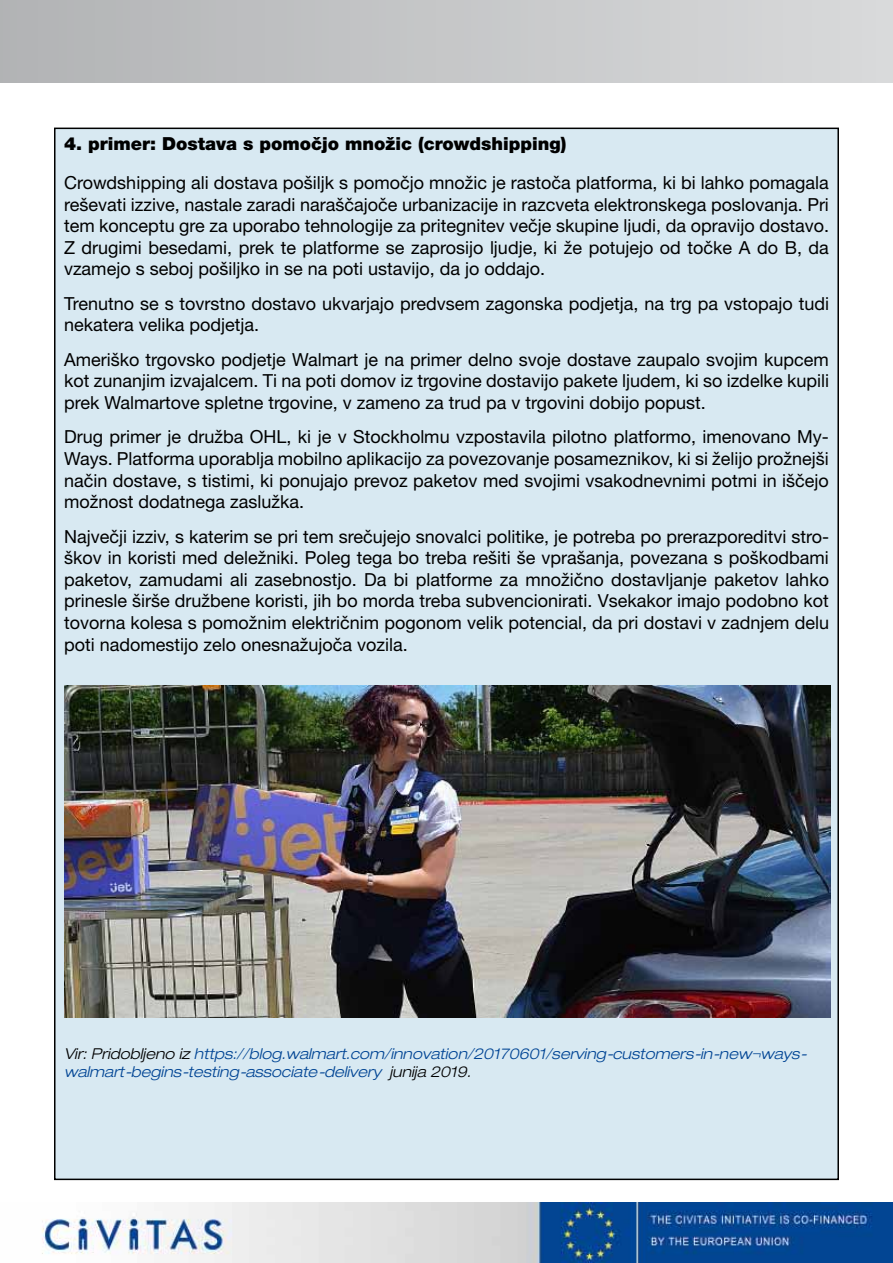
<style>
.page{position:relative;width:893px;height:1263px;background:#fff}
.page>*{position:absolute;margin:0;border:0;box-sizing:border-box;transform-origin:0 0}
.t1{font:18px/21.6px "Helvetica Neue LT Pro";color:#000;text-align:justify}
.t2{font:900 18px "Helvetica Neue LT Pro";color:#000}
.t3{font:italic 300 expanded 15px/18px "Helvetica Neue LT Pro";color:#004494}
.s1{color:#000}
</style>
<div class="page">
<div style="left:0;top:0;width:893px;height:82px;background:linear-gradient(to right,#b2b3b5,#d9dadb)"></div>
<img style="left:42px;top:1203px;width:851px;height:60px">
<div style="left:55px;top:128px;width:783px;height:1051px;background:#d8e9f2"></div>
<img style="left:65px;top:685px;width:765px;height:332px">
<p class="t2" style="left:64px;top:133px;width:504px">4. primer: Dostava s pomočjo množic (crowdshipping)</p>
<p class="t1" style="left:64px;top:172px;width:766px">Crowdshipping ali dostava pošiljk s pomočjo množic je rastoča platforma, ki bi lahko pomagala reševati izzive, nastale zaradi naraščajoče urbanizacije in razcveta elektronskega poslovanja. Pri tem konceptu gre za uporabo tehnologije za pritegnitev večje skupine ljudi, da opravijo dostavo.<br>Z drugimi besedami, prek te platforme se zaprosijo ljudje, ki že potujejo od točke A do B, da vzamejo s seboj pošiljko in se na poti ustavijo, da jo oddajo.</p>
<p class="t1" style="left:64px;top:292px;width:766px">Trenutno se s tovrstno dostavo ukvarjajo predvsem zagonska podjetja, na trg pa vstopajo tudi nekatera velika podjetja.</p>
<p class="t1" style="left:64px;top:348px;width:766px">Ameriško trgovsko podjetje Walmart je na primer delno svoje dostave zaupalo svojim kupcem kot zunanjim izvajalcem. Ti na poti domov iz trgovine dostavijo pakete ljudem, ki so izdelke kupili prek Walmartove spletne trgovine, v zameno za trud pa v trgovini dobijo popust.</p>
<p class="t1" style="left:64px;top:426px;width:766px">Drug primer je družba OHL, ki je v Stockholmu vzpostavila pilotno platformo, imenovano My-Ways. Platforma uporablja mobilno aplikacijo za povezovanje posameznikov, ki si želijo prožnejši način dostave, s tistimi, ki ponujajo prevoz paketov med svojimi vsakodnevnimi potmi in iščejo možnost dodatnega zaslužka.</p>
<p class="t1" style="left:64px;top:525px;width:766px">Največji izziv, s katerim se pri tem srečujejo snovalci politike, je potreba po prerazporeditvi stro&shy;škov in koristi med deležniki. Poleg tega bo treba rešiti še vprašanja, povezana s poškodbami paketov, zamudami ali zasebnostjo. Da bi platforme za množično dostavljanje paketov lahko prinesle širše družbene koristi, jih bo morda treba subvencionirati. Vsekakor imajo podobno kot tovorna kolesa s pomožnim električnim pogonom velik potencial, da pri dostavi v zadnjem delu poti nadomestijo zelo onesnažujoča vozila.</p>
<p class="t3" style="left:64px;top:1044px;width:745px"><span class="s1">Vir: Pridobljeno iz</span> https://blog.walmart.com/innovation/20170601/serving-customers-in-new¬ways&shy;walmart-begins-testing-associate-delivery <span class="s1">junija 2019.</span></p>
</div>
